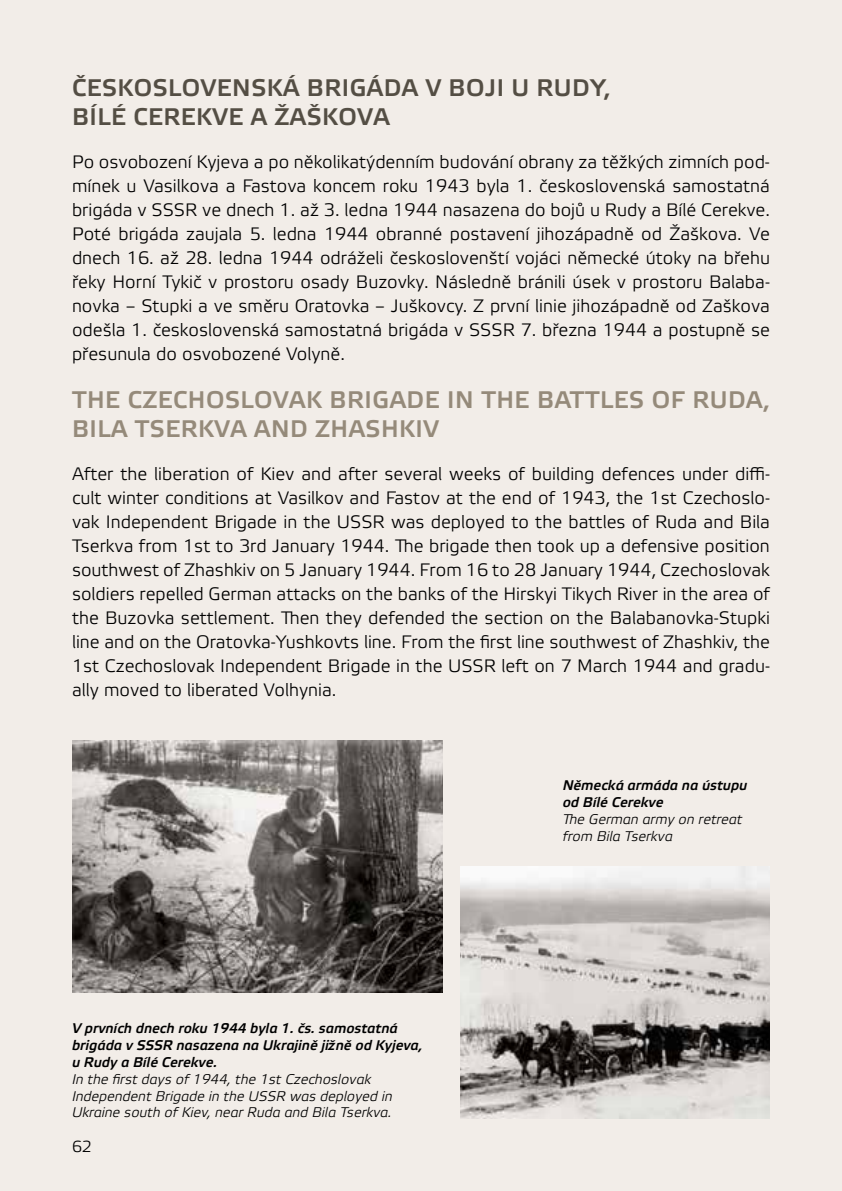
<style>
.page{position:relative;width:842px;height:1191px;background:#f2ede8}
.page>*{position:absolute;margin:0;border:0;box-sizing:border-box;transform-origin:0 0}
.t1{font:700 24px/28.8px "Etelka Light Pro";letter-spacing:.02em;color:#958a7a}
.t2{font:700 24px/28.8px "Etelka Light Pro";letter-spacing:.02em;color:#544e44}
.t3{font:18px/24px "Etelka Light Pro";color:#000;text-align:justify}
.t4{font:16px "Etelka Light Pro";color:#000}
.t5{font:italic 14px/16.8px "Etelka Light Pro";color:#000}
.t6{font:italic 700 14px/16.8px "Etelka Light Pro";color:#000}
</style>
<div class="page">
<img style="left:72px;top:740px;width:370px;height:252px">
<img style="left:461px;top:866px;width:309px;height:253px">
<h1 class="t2" style="left:72px;top:75px;width:540px">ČESKOSLOVENSKÁ BRIGÁDA V BOJI U RUDY,<br>BÍLÉ CEREKVE A ŽAŠKOVA</h1>
<p class="t3" style="left:72px;top:151px;width:699px">Po osvobození Kyjeva a po několikatýdenním budování obrany za těžkých zimních pod&shy;mínek u Vasilkova a Fastova koncem roku 1943 byla 1. československá samostatná brigáda v SSSR ve dnech 1. až 3. ledna 1944 nasazena do bojů u Rudy a Bílé Cerekve.<br>Poté brigáda zaujala 5. ledna 1944 obranné postavení jihozápadně od Žaškova. Ve dnech 16. až 28. ledna 1944 odráželi českoslovenští vojáci německé útoky na břehu řeky Horní Tykič v prostoru osady Buzovky. Následně bránili úsek v prostoru Balaba&shy;novka – Stupki a ve směru Oratovka – Juškovcy. Z první linie jihozápadně od Zaškova odešla 1. československá samostatná brigáda v SSSR 7. března 1944 a postupně se přesunula do osvobozené Volyně.</p>
<h1 class="t1" style="left:72px;top:387px;width:699px">THE CZECHOSLOVAK BRIGADE IN THE BATTLES OF RUDA,<br>BILA TSERKVA AND ZHASHKIV</h1>
<p class="t3" style="left:72px;top:463px;width:699px">After the liberation of Kiev and after several weeks of building defences under diffi&shy;cult winter conditions at Vasilkov and Fastov at the end of 1943, the 1st Czechoslo&shy;vak Independent Brigade in the USSR was deployed to the battles of Ruda and Bila Tserkva from 1st to 3rd January 1944. The brigade then took up a defensive position southwest of Zhashkiv on 5 January 1944. From 16 to 28 January 1944, Czechoslovak soldiers repelled German attacks on the banks of the Hirskyi Tikych River in the area of the Buzovka settlement. Then they defended the section on the Balabanovka-Stupki line and on the Oratovka-Yushkovts line. From the first line southwest of Zhashkiv, the 1st Czechoslovak Independent Brigade in the USSR left on 7 March 1944 and gradu&shy;ally moved to liberated Volhynia.</p>
<p class="t6" style="left:72px;top:1020px;width:352px">V prvních dnech roku 1944 byla 1. čs. samostatná brigáda v SSSR nasazena na Ukrajině jižně od Kyjeva, u Rudy a Bílé Cerekve.</p>
<p class="t5" style="left:72px;top:1071px;width:322px">In the first days of 1944, the 1st Czechoslovak<br>Independent Brigade in the USSR was deployed in<br>Ukraine south of Kiev, near Ruda and Bila Tserkva.</p>
<p class="t4" style="left:72px;top:1138px;width:21px">62</p>
<p class="t6" style="left:563px;top:777px;width:186px">Německá armáda na ústupu od Bílé Cerekve</p>
<p class="t5" style="left:563px;top:811px;width:181px">The German army on retreat from Bila Tserkva</p>
</div>
